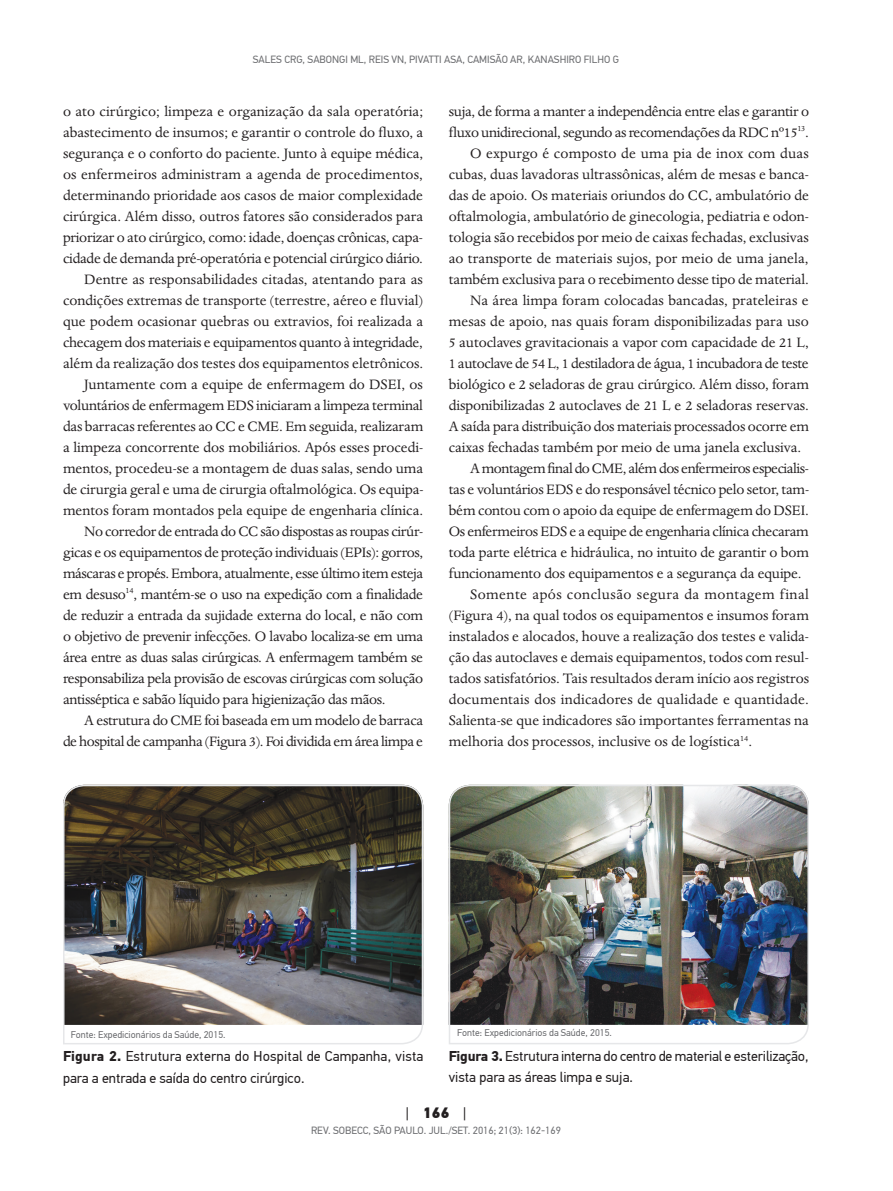
<style>
.page{position:relative;width:893px;height:1191px;background:#fff}
.page>*{position:absolute;margin:0;border:0;box-sizing:border-box;transform-origin:0 0}
.t1{font:15.75px "Dante MT Std";letter-spacing:-.005em;color:#231f20}
.t2{font:15.75px "Dante MT Std";letter-spacing:-.025em;color:#231f20}
.t3{font:15.75px "Dante MT Std";letter-spacing:.015em;color:#231f20}
.t4{font:15.75px "Dante MT Std";letter-spacing:-.03em;color:#231f20}
.t5{font:15.75px "Dante MT Std";letter-spacing:.03em;color:#231f20}
.t6{font:900 15px "PF Din Text Pro";color:#231f20}
.t7{font:14.25px/21px "PF Din Text Pro";color:#231f20}
.t8{font:10.5px "PF Din Text Pro";color:#6c6d70}
.t9{font:9.75px "PF Din Text Pro";color:#6c6d70}
.s1{font-weight:700}
.s2{font-weight:400}
</style>
<div class="page">
<img style="left:63px;top:784px;width:361px;height:261px">
<img style="left:448px;top:784px;width:361px;height:260px">
<p class="t8" style="left:253px;top:53px;width:368px">Sales CRG, Sabongi ML, Reis VN, Pivatti ASA, Camisão AR, Kanashiro Filho G</p>
<p class="t1" style="left:63px;top:102px;width:362px">o ato cirúrgico; limpeza e organização da sala operatória;</p>
<p class="t1" style="left:63px;top:123px;width:362px">abastecimento de insumos; e garantir o controle do fluxo, a</p>
<p class="t1" style="left:63px;top:144px;width:362px">segurança e o conforto do paciente. Junto à equipe médica,</p>
<p class="t1" style="left:63px;top:165px;width:362px">os enfermeiros administram a agenda de procedimentos,</p>
<p class="t1" style="left:63px;top:186px;width:362px">determinando prioridade aos casos de maior complexidade</p>
<p class="t1" style="left:63px;top:206px;width:362px">cirúrgica. Além disso, outros fatores são considerados para</p>
<p class="t1" style="left:63px;top:227px;width:361px">priorizar o ato cirúrgico, como: idade, doenças crônicas, capa-</p>
<p class="t1" style="left:63px;top:248px;width:362px">cidade de demanda pré-operatória e potencial cirúrgico diário.</p>
<p class="t1" style="left:84px;top:269px;width:340px">Dentre as responsabilidades citadas, atentando para as</p>
<p class="t1" style="left:63px;top:290px;width:362px">condições extremas de transporte (terrestre, aéreo e fluvial)</p>
<p class="t1" style="left:63px;top:311px;width:362px">que podem ocasionar quebras ou extravios, foi realizada a</p>
<p class="t1" style="left:63px;top:332px;width:362px">checagem dos materiais e equipamentos quanto à integridade,</p>
<p class="t1" style="left:63px;top:353px;width:362px">além da realização dos testes dos equipamentos eletrônicos.</p>
<p class="t1" style="left:84px;top:374px;width:340px">Juntamente com a equipe de enfermagem do DSEI, os</p>
<p class="t1" style="left:63px;top:395px;width:362px">voluntários de enfermagem EDS iniciaram a limpeza terminal</p>
<p class="t1" style="left:63px;top:416px;width:362px">das barracas referentes ao CC e CME. Em seguida, realizaram</p>
<p class="t1" style="left:63px;top:437px;width:362px">a limpeza concorrente dos mobiliários. Após esses procedi-</p>
<p class="t1" style="left:63px;top:458px;width:362px">mentos, procedeu-se a montagem de duas salas, sendo uma</p>
<p class="t1" style="left:63px;top:479px;width:362px">de cirurgia geral e uma de cirurgia oftalmológica. Os equipa-</p>
<p class="t1" style="left:63px;top:500px;width:362px">mentos foram montados pela equipe de engenharia clínica.</p>
<p class="t2" style="left:84px;top:521px;width:340px">No corredor de entrada do CC são dispostas as roupas cirúr-</p>
<p class="t1" style="left:63px;top:542px;width:362px">gicas e os equipamentos de proteção individuais (EPIs): gorros,</p>
<p class="t2" style="left:63px;top:563px;width:362px">máscaras e propés. Embora, atualmente, esse último item esteja</p>
<p class="t1" style="left:63px;top:585px;width:362px">em desuso<sup>14</sup>, mantém-se o uso na expedição com a finalidade</p>
<p class="t1" style="left:63px;top:606px;width:362px">de reduzir a entrada da sujidade externa do local, e não com</p>
<p class="t1" style="left:63px;top:627px;width:362px">o objetivo de prevenir infecções. O lavabo localiza-se em uma</p>
<p class="t1" style="left:63px;top:648px;width:362px">área entre as duas salas cirúrgicas. A enfermagem também se</p>
<p class="t1" style="left:63px;top:669px;width:362px">responsabiliza pela provisão de escovas cirúrgicas com solução</p>
<p class="t1" style="left:63px;top:689px;width:324px">antisséptica e sabão líquido para higienização das mãos.</p>
<p class="t1" style="left:84px;top:710px;width:340px">A estrutura do CME foi baseada em um modelo de barraca</p>
<p class="t2" style="left:63px;top:731px;width:361px">de hospital de campanha (Figura 3). Foi dividida em área limpa e</p>
<p class="t1" style="left:449px;top:101px;width:362px">suja, de forma a manter a independência entre elas e garantir o</p>
<p class="t1" style="left:449px;top:122px;width:362px">fluxo unidirecional, segundo as recomendações da RDC nº15<sup>13</sup>.</p>
<p class="t3" style="left:470px;top:144px;width:340px">O expurgo é composto de uma pia de inox com duas</p>
<p class="t1" style="left:449px;top:165px;width:362px">cubas, duas lavadoras ultrassônicas, além de mesas e banca-</p>
<p class="t1" style="left:449px;top:186px;width:362px">das de apoio. Os materiais oriundos do CC, ambulatório de</p>
<p class="t1" style="left:449px;top:207px;width:362px">oftalmologia, ambulatório de ginecologia, pediatria e odon-</p>
<p class="t1" style="left:449px;top:227px;width:362px">tologia são recebidos por meio de caixas fechadas, exclusivas</p>
<p class="t1" style="left:449px;top:248px;width:361px">ao transporte de materiais sujos, por meio de uma janela,</p>
<p class="t1" style="left:449px;top:269px;width:362px">também exclusiva para o recebimento desse tipo de material.</p>
<p class="t1" style="left:470px;top:290px;width:340px">Na área limpa foram colocadas bancadas, prateleiras e</p>
<p class="t1" style="left:449px;top:311px;width:361px">mesas de apoio, nas quais foram disponibilizadas para uso</p>
<p class="t1" style="left:449px;top:332px;width:362px">5 autoclaves gravitacionais a vapor com capacidade de 21 L,</p>
<p class="t1" style="left:449px;top:353px;width:361px">1 autoclave de 54 L, 1 destiladora de água, 1 incubadora de teste</p>
<p class="t1" style="left:449px;top:374px;width:362px">biológico e 2 seladoras de grau cirúrgico. Além disso, foram</p>
<p class="t1" style="left:449px;top:395px;width:362px">disponibilizadas 2 autoclaves de 21 L e 2 seladoras reservas.</p>
<p class="t1" style="left:449px;top:416px;width:362px">A saída para distribuição dos materiais processados ocorre em</p>
<p class="t1" style="left:449px;top:437px;width:354px">caixas fechadas também por meio de uma janela exclusiva.</p>
<p class="t4" style="left:470px;top:458px;width:340px">A montagem final do CME, além dos enfermeiros especialis-</p>
<p class="t1" style="left:449px;top:479px;width:362px">tas e voluntários EDS e do responsável técnico pelo setor, tam-</p>
<p class="t1" style="left:449px;top:500px;width:362px">bém contou com o apoio da equipe de enfermagem do DSEI.</p>
<p class="t1" style="left:449px;top:521px;width:362px">Os enfermeiros EDS e a equipe de engenharia clínica checaram</p>
<p class="t1" style="left:449px;top:542px;width:362px">toda parte elétrica e hidráulica, no intuito de garantir o bom</p>
<p class="t1" style="left:449px;top:563px;width:354px">funcionamento dos equipamentos e a segurança da equipe.</p>
<p class="t5" style="left:470px;top:584px;width:341px">Somente após conclusão segura da montagem final</p>
<p class="t1" style="left:449px;top:605px;width:362px">(Figura 4), na qual todos os equipamentos e insumos foram</p>
<p class="t1" style="left:449px;top:626px;width:362px">instalados e alocados, houve a realização dos testes e valida-</p>
<p class="t1" style="left:449px;top:647px;width:361px">ção das autoclaves e demais equipamentos, todos com resul-</p>
<p class="t1" style="left:449px;top:668px;width:362px">tados satisfatórios. Tais resultados deram início aos registros</p>
<p class="t3" style="left:449px;top:689px;width:362px">documentais dos indicadores de qualidade e quantidade.</p>
<p class="t1" style="left:449px;top:710px;width:362px">Salienta-se que indicadores são importantes ferramentas na</p>
<p class="t1" style="left:449px;top:731px;width:305px">melhoria dos processos, inclusive os de logística<sup>14</sup>.</p>
<p class="t9" style="left:71px;top:1029px;width:156px">Fonte: Expedicionários da Saúde, 2015.</p>
<p class="t7" style="left:63px;top:1046px;width:362px"><span class="s1">Figura 2.</span> Estrutura externa do Hospital de Campanha, vista para a entrada e saída do centro cirúrgico.</p>
<p class="t9" style="left:457px;top:1027px;width:156px">Fonte: Expedicionários da Saúde, 2015.</p>
<p class="t7" style="left:449px;top:1046px;width:361px"><span class="s1">Figura 3.</span> Estrutura interna do centro de material e esterilização, vista para as áreas limpa e suja.</p>
<p class="t6" style="left:406px;top:1102px;width:62px"><span class="s2">|</span> 166 <span class="s2">|</span></p>
<p class="t8" style="left:311px;top:1124px;width:251px">Rev. SOBECC, São Paulo. JUL./SET. 2016; 21(3): 162-169</p>
</div>
